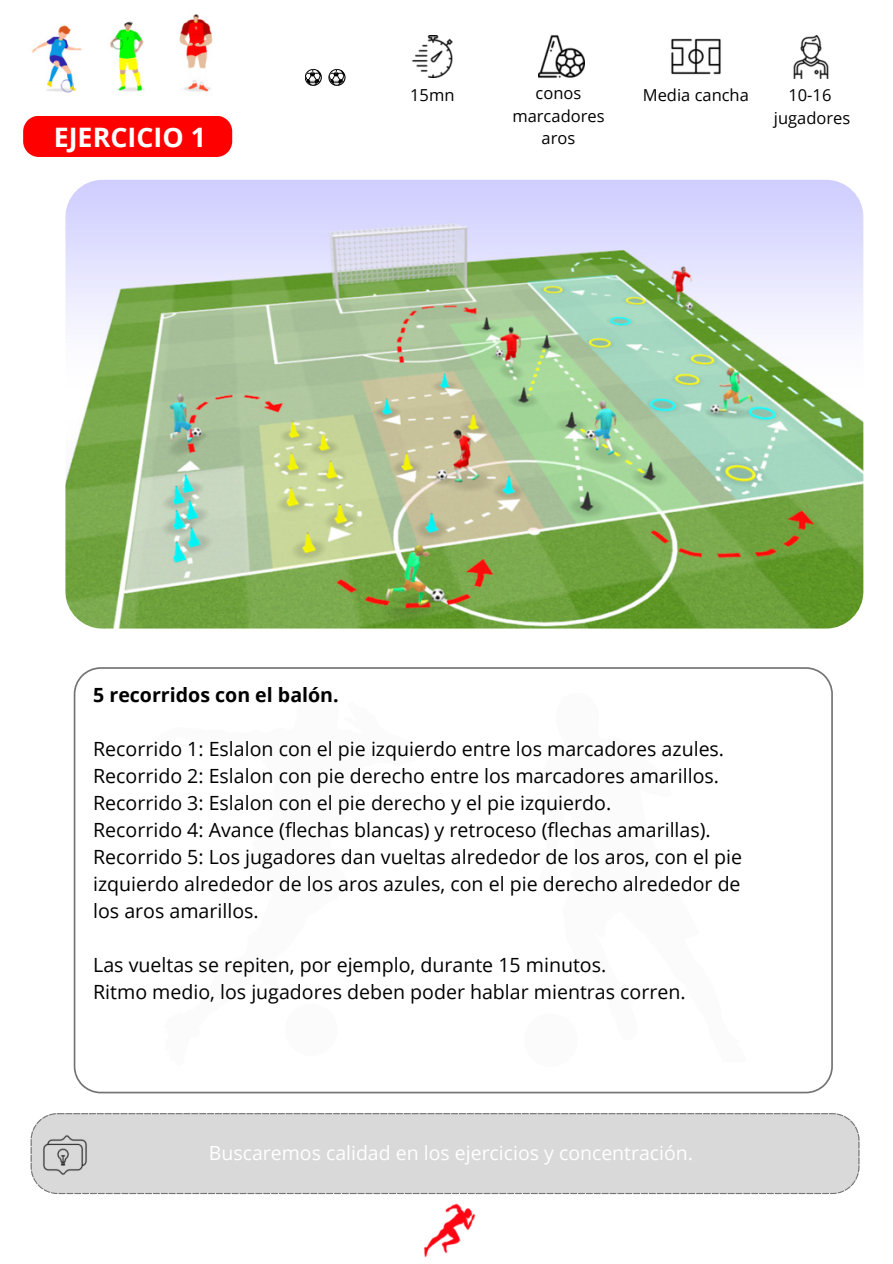
<style>
.page{position:relative;width:893px;height:1264px;background:#fff}
.page>*{position:absolute;margin:0;border:0;box-sizing:border-box;transform-origin:0 0}
.t1{font:700 26.85px "Open Sans";color:#fff}
.t2{font:19.65px/27px "Open Sans";color:#000}
.t3{font:700 19.65px "Open Sans";color:#000}
.t4{font:19.5px "Open Sans";color:#fff}
.t5{font:16.5px/22.8px "Open Sans";color:#000;text-align:center}
</style>
<div class="page">
<div style="left:23px;top:116px;width:209px;height:40px;background:#fe0000"></div>
<img style="left:65px;top:180px;width:798px;height:448px;border-radius:37px">
<svg style="left:74px;top:667px;width:758px;height:426px"></svg>
<svg style="left:146px;top:693px;width:273px;height:373px"></svg>
<svg style="left:220px;top:998px;width:7px;height:10px"></svg>
<svg style="left:209px;top:982px;width:5px;height:5px"></svg>
<svg style="left:194px;top:1002px;width:19px;height:18px"></svg>
<div style="left:285px;top:1003px;width:52px;height:53px;background:#fbfbfb;border-radius:50%"></div>
<svg style="left:538px;top:693px;width:208px;height:369px"></svg>
<svg style="left:524px;top:1012px;width:54px;height:55px"></svg>
<img style="left:423px;top:1203px;width:52px;height:53px">
<img style="left:32px;top:25px;width:50px;height:68px">
<img style="left:179px;top:14px;width:34px;height:78px">
<img style="left:110px;top:21px;width:35px;height:71px">
<img style="left:411px;top:36px;width:42px;height:41px">
<img style="left:538px;top:35px;width:46px;height:43px">
<img style="left:671px;top:38px;width:50px;height:37px">
<div style="left:31px;top:1113px;width:828px;height:80px;background:#d9d9d9"></div>
<img style="left:42px;top:1131px;width:47px;height:47px">
<svg style="left:305px;top:69px;width:16px;height:17px"></svg>
<svg style="left:329px;top:69px;width:16px;height:17px"></svg>
<img style="left:793px;top:36px;width:36px;height:42px">
<h1 class="t1" style="left:54px;top:118px;width:154px">EJERCICIO 1</h1>
<p class="t5" style="left:410px;top:84px;width:46px">15mn</p>
<p class="t5" style="left:512px;top:81px;width:94px">conos marcadores aros</p>
<p class="t5" style="left:642px;top:83px;width:108px">Media cancha</p>
<p class="t5" style="left:773px;top:84px;width:78px">10-16 jugadores</p>
<p class="t3" style="left:93px;top:681px;width:247px">5 recorridos con el balón.</p>
<p class="t2" style="left:93px;top:735px;width:650px">Recorrido 1: Eslalon con el pie izquierdo entre los marcadores azules.<br>Recorrido 2: Eslalon con pie derecho entre los marcadores amarillos.<br>Recorrido 3: Eslalon con el pie derecho y el pie izquierdo.<br>Recorrido 4: Avance (flechas blancas) y retroceso (flechas amarillas).<br>Recorrido 5: Los jugadores dan vueltas alrededor de los aros, con el pie izquierdo alrededor de los aros azules, con el pie derecho alrededor de los aros amarillos.</p>
<p class="t2" style="left:93px;top:950px;width:594px">Las vueltas se repiten, por ejemplo, durante 15 minutos.<br>Ritmo medio, los jugadores deben poder hablar mientras corren.</p>
<p class="t4" style="left:209px;top:1139px;width:485px">Buscaremos calidad en los ejercicios y concentración.</p>
</div>
